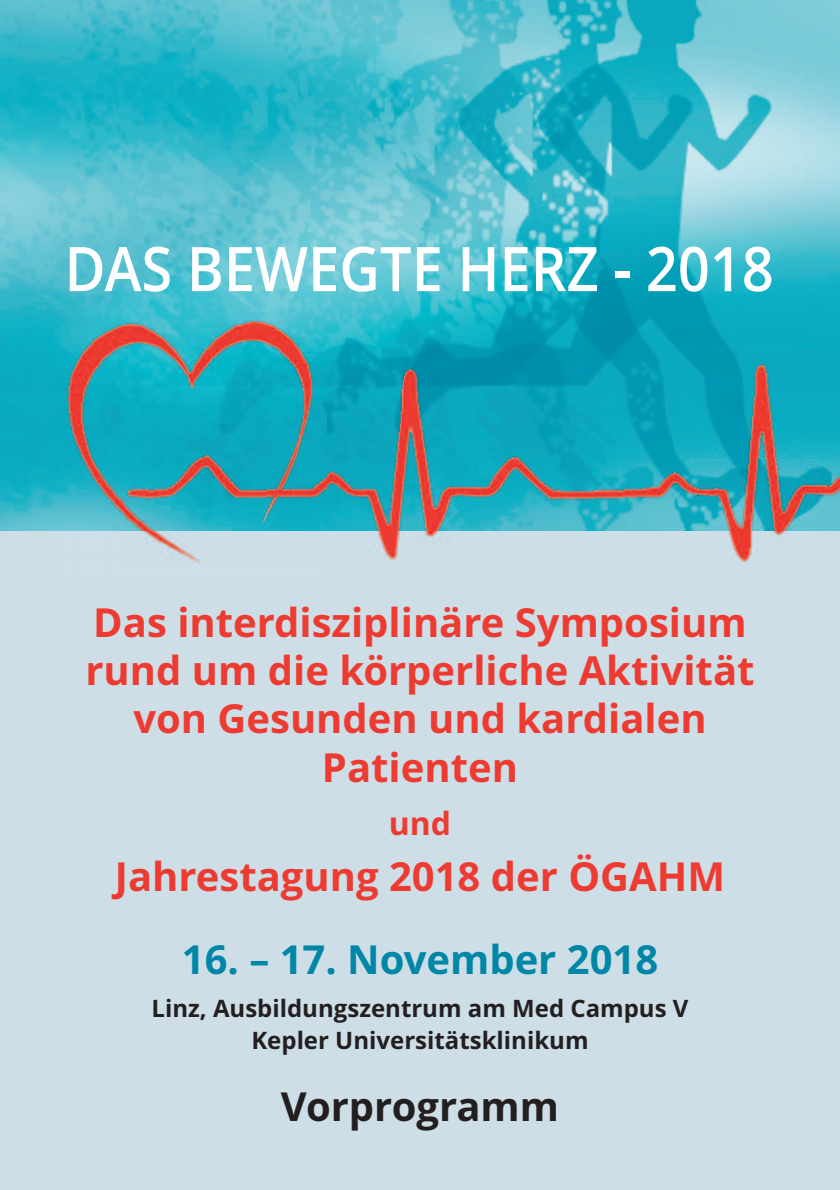
<style>
.page{position:relative;width:840px;height:1190px;background:#cddee7}
.page>*{position:absolute;margin:0;border:0;box-sizing:border-box;transform-origin:0 0}
.t1{font:600 61.6px "Open Sans";color:#fff;scale:.91 1}
.t2{font:700 40px/48.2px "Open Sans";color:#ee3b31;text-align:center}
.t3{font:700 40px "Open Sans";color:#0086a6}
.t4{font:700 40px "Open Sans";color:#231f20}
.t5{font:700 32px "Open Sans";color:#ee3b31}
.t6{font:700 24px/32px "Open Sans";color:#231f20;text-align:center}
</style>
<div class="page">
<img style="left:0;top:0;width:840px;height:531px">
<img style="left:61px;top:290px;width:266px;height:273px">
<img style="left:327px;top:363px;width:513px;height:199px">
<h1 class="t1" style="left:65px;top:234px;width:781px">DAS BEWEGTE HERZ - 2018</h1>
<p class="t2" style="left:85px;top:602px;width:671px">Das interdisziplinäre Symposium rund um die körperliche Aktivität von Gesunden und kardialen<br>Patienten</p>
<p class="t5" style="left:389px;top:811px;width:64px">und</p>
<p class="t2" style="left:115px;top:857px;width:612px">Jahrestagung 2018 der ÖGAHM</p>
<p class="t3" style="left:182px;top:943px;width:478px">16. – 17. November 2018</p>
<p class="t6" style="left:151px;top:995px;width:539px">Linz, Ausbildungszentrum am Med Campus V<br>Kepler Universitätsklinikum</p>
<p class="t4" style="left:281px;top:1090px;width:280px">Vorprogramm</p>
</div>
